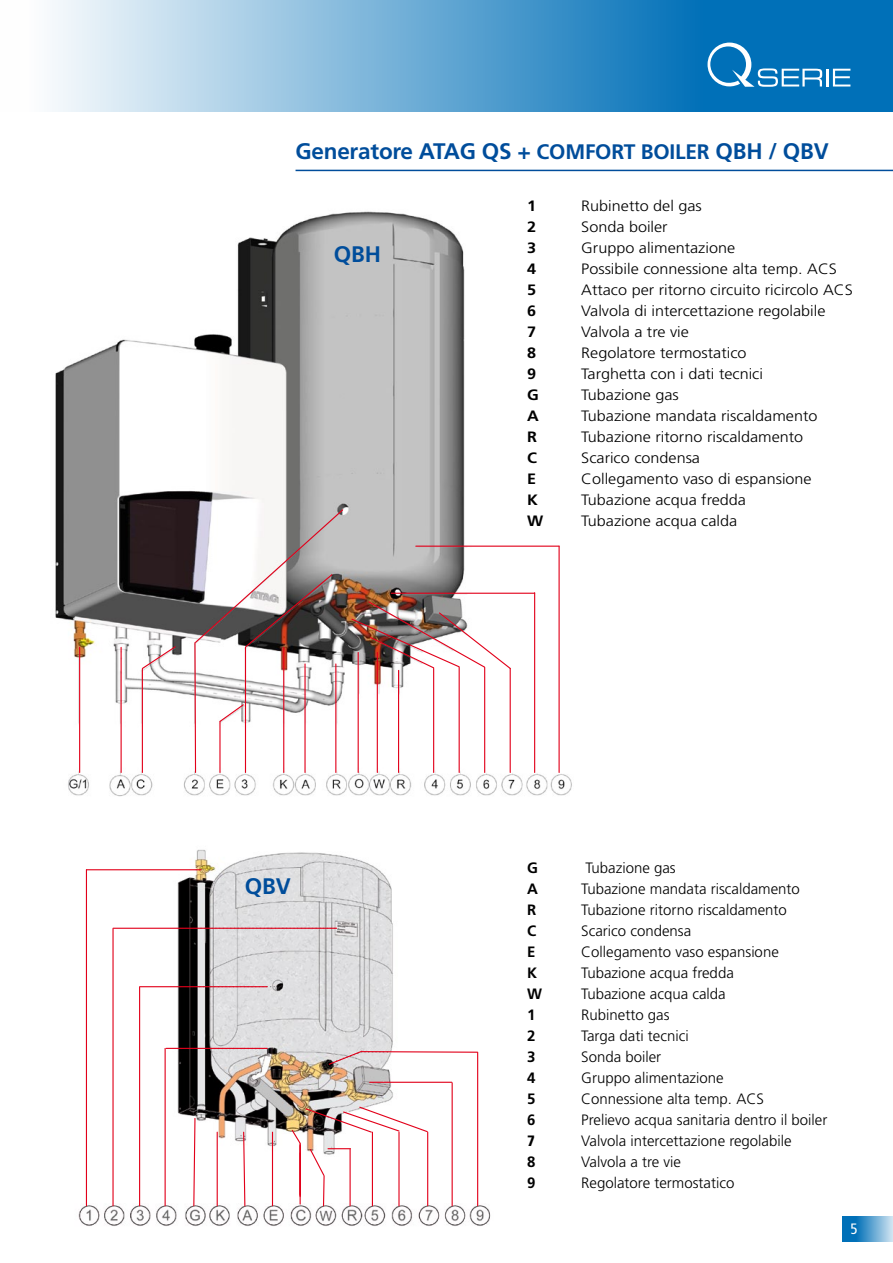
<style>
.page{position:relative;width:893px;height:1263px;background:#fff}
.page>*{position:absolute;margin:0;border:0;box-sizing:border-box;transform-origin:0 0}
.t1{font:700 22.5px "Frutiger";letter-spacing:-.01em;color:#004d9b}
.t2{font:300 15px "Frutiger";color:#000;scale:1.08 1}
.t3{font:300 15px "Frutiger";color:#000}
.t4{font:700 15px "Frutiger";color:#000;scale:1.08 1}
.t5{font:700 15px "Frutiger";color:#000}
.t6{font:900 condensed 15px "Frutiger";color:#000}
.t7{font:700 15px "Frutiger";color:#000}
.t8{font:condensed 15px "Frutiger";color:#fff}
.s1{font-size:21px}
</style>
<div class="page">
<svg style="left:52px;top:0;width:841px;height:112px;background:#65a8d3"></svg>
<svg style="left:707px;top:42px;width:143px;height:45px;background:#2d89c4"></svg>
<img style="left:55px;top:211px;width:517px;height:586px">
<hr style="left:79px;top:647px;width:1px;height:125px;background:#e2001a">
<hr style="left:121px;top:647px;width:1px;height:125px;background:#e2001a">
<hr style="left:142px;top:669px;width:1px;height:103px;background:#e2001a">
<hr style="left:391px;top:593px;width:144px;height:1px;background:#e2001a">
<hr style="left:416px;top:546px;width:143px;height:1px;background:#e2001a">
<hr style="left:358px;top:652px;width:1px;height:120px;background:#e2001a">
<hr style="left:377px;top:652px;width:1px;height:120px;background:#e2001a">
<hr style="left:398px;top:670px;width:1px;height:102px;background:#e2001a">
<hr style="left:433px;top:668px;width:1px;height:104px;background:#e2001a">
<hr style="left:459px;top:667px;width:1px;height:105px;background:#e2001a">
<hr style="left:484px;top:667px;width:1px;height:105px;background:#e2001a">
<hr style="left:510px;top:668px;width:1px;height:104px;background:#e2001a">
<hr style="left:534px;top:593px;width:1px;height:179px;background:#e2001a">
<hr style="left:558px;top:546px;width:2px;height:226px;background:#e2001a">
<svg style="left:141px;top:645px;width:36px;height:25px"></svg>
<svg style="left:194px;top:508px;width:150px;height:266px"></svg>
<img style="left:350px;top:600px;width:162px;height:70px">
<img style="left:78px;top:849px;width:413px;height:377px">
<hr style="left:296px;top:170px;width:597px;height:1px;background:#004d9b">
<hr style="left:86px;top:870px;width:1px;height:336px;background:#e2001a">
<hr style="left:112px;top:929px;width:2px;height:277px;background:#e2001a">
<hr style="left:139px;top:987px;width:1px;height:219px;background:#e2001a">
<hr style="left:165px;top:1048px;width:1px;height:158px;background:#e2001a">
<svg style="left:193px;top:1117px;width:3px;height:90px"></svg>
<hr style="left:217px;top:1132px;width:1px;height:74px;background:#e2001a">
<hr style="left:166px;top:1048px;width:101px;height:1px;background:#e2001a">
<hr style="left:140px;top:986px;width:127px;height:1px;background:#e2001a">
<hr style="left:370px;top:1082px;width:82px;height:1px;background:#e2001a">
<hr style="left:113px;top:928px;width:224px;height:1px;background:#e2001a">
<hr style="left:86px;top:869px;width:115px;height:1px;background:#e2001a">
<svg style="left:242px;top:1131px;width:4px;height:76px"></svg>
<hr style="left:272px;top:1132px;width:1px;height:74px;background:#e2001a">
<hr style="left:452px;top:1083px;width:1px;height:123px;background:#e2001a">
<hr style="left:477px;top:1052px;width:1px;height:154px;background:#e2001a">
<svg style="left:291px;top:1106px;width:138px;height:101px"></svg>
<svg style="left:327px;top:1049px;width:151px;height:17px"></svg>
<svg style="left:842px;top:1216px;width:51px;height:26px"></svg>
<h1 class="t1" style="left:296px;top:138px;width:535px">Generatore ATAG QS + <span class="s1">COMFORT BOILER</span> QBH / QBV</h1>
<p class="t4" style="left:527px;top:197px;width:10px">1</p>
<p class="t2" style="left:581px;top:197px;width:113px">Rubinetto del gas</p>
<p class="t4" style="left:527px;top:218px;width:10px">2</p>
<p class="t2" style="left:581px;top:218px;width:82px">Sonda boiler</p>
<p class="t4" style="left:527px;top:239px;width:10px">3</p>
<p class="t2" style="left:581px;top:239px;width:144px">Gruppo alimentazione</p>
<p class="t4" style="left:527px;top:260px;width:10px">4</p>
<p class="t2" style="left:581px;top:260px;width:238px">Possibile connessione alta temp. ACS</p>
<p class="t4" style="left:527px;top:281px;width:10px">5</p>
<p class="t2" style="left:581px;top:281px;width:253px">Attaco per ritorno circuito ricircolo ACS</p>
<p class="t4" style="left:527px;top:302px;width:10px">6</p>
<p class="t2" style="left:581px;top:302px;width:228px">Valvola di intercettazione regolabile</p>
<p class="t4" style="left:527px;top:323px;width:10px">7</p>
<p class="t2" style="left:581px;top:323px;width:101px">Valvola a tre vie</p>
<p class="t4" style="left:527px;top:344px;width:10px">8</p>
<p class="t2" style="left:581px;top:344px;width:155px">Regolatore termostatico</p>
<p class="t4" style="left:527px;top:365px;width:10px">9</p>
<p class="t2" style="left:581px;top:365px;width:170px">Targhetta con i dati tecnici</p>
<p class="t4" style="left:527px;top:386px;width:12px">G</p>
<p class="t2" style="left:581px;top:386px;width:92px">Tubazione gas</p>
<p class="t4" style="left:527px;top:407px;width:12px">A</p>
<p class="t2" style="left:581px;top:407px;width:220px">Tubazione mandata riscaldamento</p>
<p class="t4" style="left:527px;top:428px;width:11px">R</p>
<p class="t2" style="left:581px;top:428px;width:207px">Tubazione ritorno riscaldamento</p>
<p class="t4" style="left:527px;top:449px;width:11px">C</p>
<p class="t2" style="left:581px;top:449px;width:112px">Scarico condensa</p>
<p class="t4" style="left:527px;top:470px;width:10px">E</p>
<p class="t2" style="left:581px;top:470px;width:215px">Collegamento vaso di espansione</p>
<p class="t4" style="left:527px;top:491px;width:12px">K</p>
<p class="t2" style="left:581px;top:491px;width:154px">Tubazione acqua fredda</p>
<p class="t4" style="left:527px;top:512px;width:16px">W</p>
<p class="t2" style="left:581px;top:512px;width:146px">Tubazione acqua calda</p>
<h1 class="t1" style="left:334px;top:241px;width:49px">QBH</h1>
<h1 class="t1" style="left:245px;top:873px;width:47px">QBV</h1>
<p class="t5" style="left:527px;top:859px;width:12px">G</p>
<p class="t3" style="left:585px;top:859px;width:92px">Tubazione gas</p>
<p class="t5" style="left:527px;top:880px;width:12px">A</p>
<p class="t3" style="left:581px;top:880px;width:220px">Tubazione mandata riscaldamento</p>
<p class="t5" style="left:527px;top:901px;width:11px">R</p>
<p class="t3" style="left:581px;top:901px;width:207px">Tubazione ritorno riscaldamento</p>
<p class="t5" style="left:527px;top:922px;width:11px">C</p>
<p class="t3" style="left:581px;top:922px;width:112px">Scarico condensa</p>
<p class="t5" style="left:527px;top:943px;width:10px">E</p>
<p class="t3" style="left:581px;top:943px;width:199px">Collegamento vaso espansione</p>
<p class="t5" style="left:527px;top:964px;width:12px">K</p>
<p class="t3" style="left:581px;top:964px;width:154px">Tubazione acqua fredda</p>
<p class="t5" style="left:527px;top:985px;width:16px">W</p>
<p class="t3" style="left:581px;top:985px;width:146px">Tubazione acqua calda</p>
<p class="t5" style="left:527px;top:1006px;width:10px">1</p>
<p class="t3" style="left:581px;top:1006px;width:90px">Rubinetto gas</p>
<p class="t5" style="left:527px;top:1027px;width:10px">2</p>
<p class="t3" style="left:581px;top:1027px;width:109px">Targa dati tecnici</p>
<p class="t5" style="left:527px;top:1048px;width:10px">3</p>
<p class="t3" style="left:581px;top:1048px;width:82px">Sonda boiler</p>
<p class="t5" style="left:527px;top:1069px;width:10px">4</p>
<p class="t3" style="left:581px;top:1069px;width:144px">Gruppo alimentazione</p>
<p class="t5" style="left:527px;top:1090px;width:10px">5</p>
<p class="t3" style="left:581px;top:1090px;width:184px">Connessione alta temp. ACS</p>
<p class="t5" style="left:527px;top:1111px;width:10px">6</p>
<p class="t3" style="left:581px;top:1111px;width:248px">Prelievo acqua sanitaria dentro il boiler</p>
<p class="t6" style="left:527px;top:1132px;width:9px">7</p>
<p class="t3" style="left:581px;top:1132px;width:212px">Valvola intercettazione regolabile</p>
<p class="t5" style="left:527px;top:1153px;width:10px">8</p>
<p class="t3" style="left:581px;top:1153px;width:101px">Valvola a tre vie</p>
<p class="t7" style="left:527px;top:1174px;width:10px">9</p>
<p class="t3" style="left:581px;top:1174px;width:155px">Regolatore termostatico</p>
<p class="t8" style="left:850px;top:1220px;width:9px">5</p>
</div>
